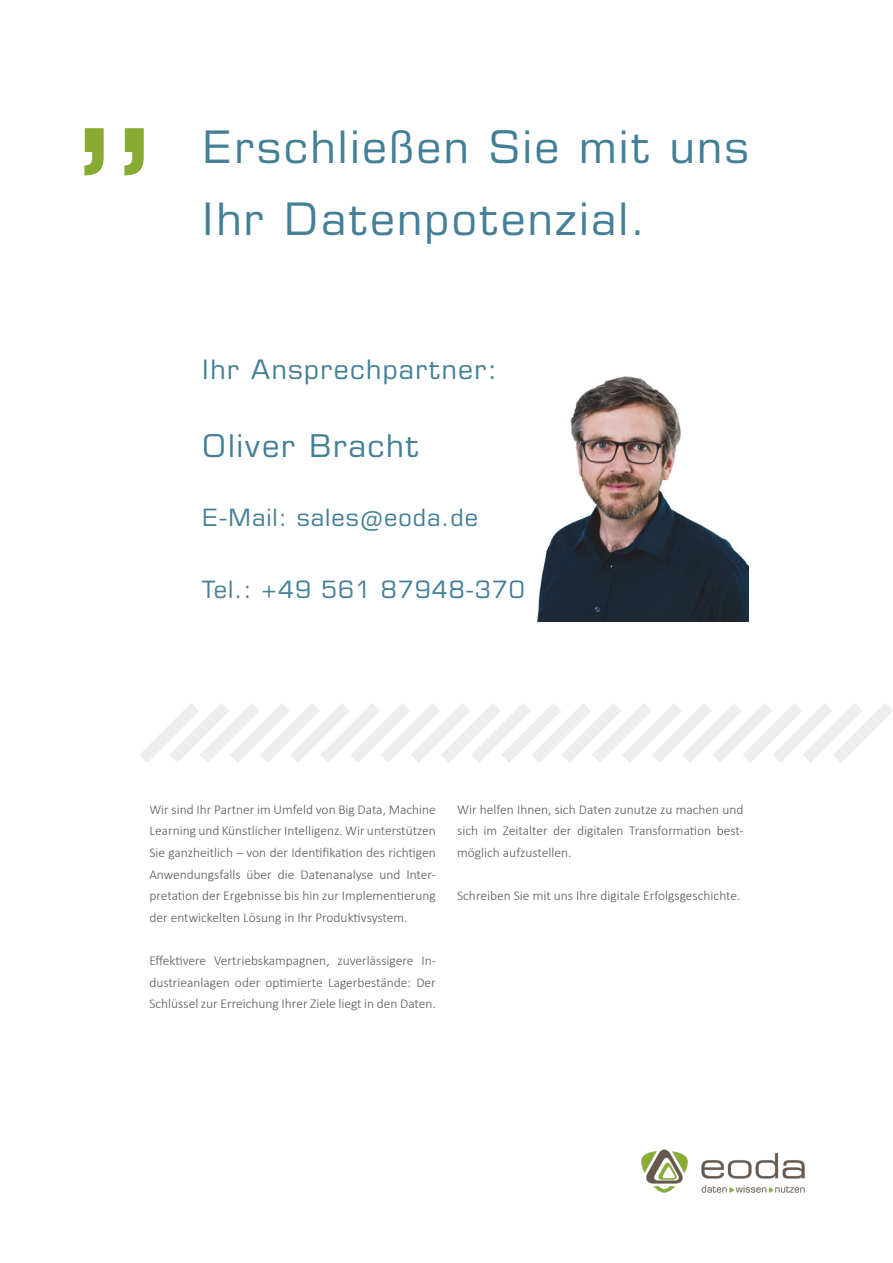
<style>
.page{position:relative;width:893px;height:1263px;background:#fff}
.page>*{position:absolute;margin:0;border:0;box-sizing:border-box;transform-origin:0 0}
.Große_Überschrift{font:225px "Eurostile LT Pro";color:#88ab33}
.Zitat{font:45px/72px "Eurostile LT Pro";letter-spacing:.05em;color:#437f97}
.Zitat-2{font:31.5px "Eurostile LT Pro";letter-spacing:.05em;color:#437f97}
.Zitat-3{font:27px "Eurostile LT Pro";letter-spacing:.05em;color:#437f97}
.Zitat-4{font:24px "Eurostile LT Pro";letter-spacing:.04em;color:#437f97}
.Fließtext_Kasten{font:300 13.5px/21.6px "Calibri";color:#57585a;text-align:justify}
</style>
<div class="page">
<svg style="left:140px;top:703px;width:753px;height:60px"></svg>
<img style="left:537px;top:376px;width:211px;height:246px">
<img style="left:641px;top:1149px;width:164px;height:44px">
<p class="Große_Überschrift" style="left:69px;top:-64px;width:91px">„</p>
<p class="Zitat" style="left:202px;top:111px;width:549px">Erschließen Sie mit uns<br>Ihr Datenpotenzial.</p>
<p class="Zitat-3" style="left:202px;top:353px;width:296px">Ihr Ansprechpartner:</p>
<p class="Zitat-2" style="left:202px;top:427px;width:219px">Oliver Bracht</p>
<p class="Zitat-4" style="left:202px;top:503px;width:277px">E-Mail: sales@eoda.de</p>
<p class="Zitat-4" style="left:202px;top:575px;width:324px">Tel.: +49 561 87948-370</p>
<p class="Fließtext_Kasten" style="left:149px;top:798px;width:288px">Wir sind Ihr Partner im Umfeld von Big Data, Machine Learning und Künstlicher Intelligenz. Wir unterstützen Sie ganzheitlich – von der Identifikation des richtigen Anwendungsfalls über die Datenanalyse und Inter&shy;pretation der Ergebnisse bis hin zur Implementierung der entwickelten Lösung in Ihr Produktivsystem.</p>
<p class="Fließtext_Kasten" style="left:149px;top:950px;width:288px">Effektivere Vertriebskampagnen, zuverlässigere In&shy;dustrieanlagen oder optimierte Lagerbestände: Der Schlüssel zur Erreichung Ihrer Ziele liegt in den Daten.</p>
<p class="Fließtext_Kasten" style="left:457px;top:798px;width:288px">Wir helfen Ihnen, sich Daten zunutze zu machen und sich im Zeitalter der digitalen Transformation best&shy;möglich aufzustellen.</p>
<p class="Fließtext_Kasten" style="left:457px;top:885px;width:285px">Schreiben Sie mit uns Ihre digitale Erfolgsgeschichte.</p>
</div>
